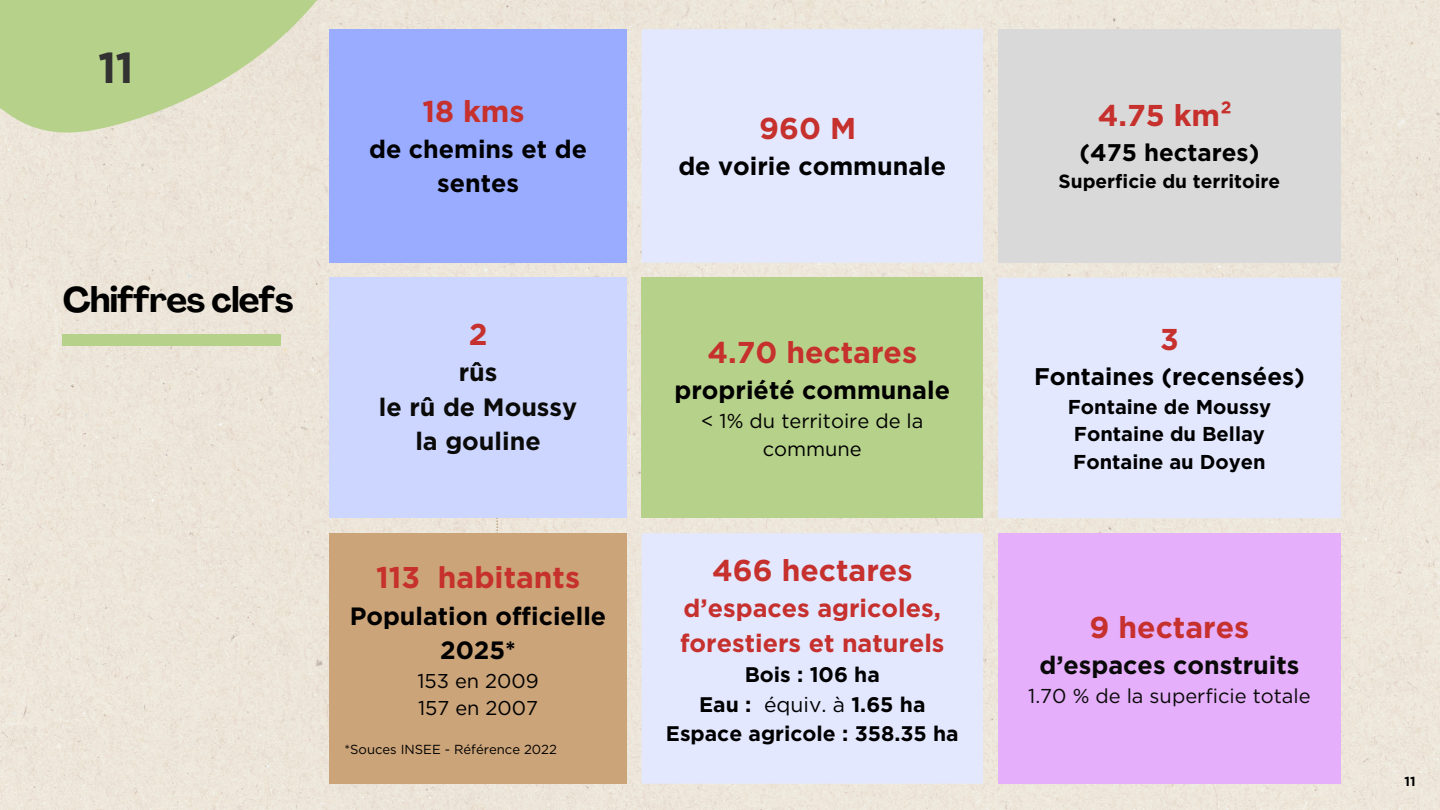
<style>
.page{position:relative;width:1440px;height:810px;background:#ece5d9}
.page>*{position:absolute;margin:0;border:0;box-sizing:border-box;transform-origin:0 0}
.t1{font:700 43.3px "Gotham";color:#323232}
.t2{font:700 35px "Agrandir";letter-spacing:-.02em;color:#000}
.t3{font:700 30.1px "Gotham";color:#c6302d}
.t4{font:700 30px "Gotham";color:#c6302d}
.t5{font:700 25.1px/34.5px "Gotham";color:#000;text-align:center}
.t6{font:700 25.1px "Gotham";color:#0a0a09}
.t7{font:700 25.1px/34.5px "Gotham";color:#c6302d}
.t8{font:700 25px/34.5px "Gotham";color:#000;text-align:center}
.t9{font:700 24.1px "Gotham";color:#000}
.t10{font:700 21.1px "Gotham";color:#000}
.t11{font:700 20.1px "Gotham";color:#000}
.t12{font:20.1px/27.8px "Gotham";color:#000;text-align:center}
.t13{font:20.1px "Gotham";color:#0a0a09}
.t14{font:20px "Gotham";color:#000}
.t15{font:700 19.1px "Gotham";color:#000}
.t16{font:13.1px "Gotham";color:#000}
.t17{font:700 13.1px "Gotham";color:#000}
.s1{font-weight:400}
</style>
<div class="page">
<svg style="left:0;top:0;width:352px;height:141px;background:#c8d8a4"></svg>
<svg style="left:496px;top:518px;width:2px;height:15px"></svg>
<div style="left:63px;top:334px;width:218px;height:12px;background:#b6d28a"></div>
<div style="left:330px;top:29px;width:297px;height:234px;background:#99acff"></div>
<svg style="left:642px;top:29px;width:699px;height:755px;background:#e4e7fa"></svg>
<div style="left:998px;top:29px;width:343px;height:234px;background:#d9d9d9"></div>
<div style="left:330px;top:278px;width:297px;height:240px;background:#cdd6ff"></div>
<div style="left:642px;top:278px;width:341px;height:240px;background:#b6d28a"></div>
<div style="left:330px;top:533px;width:297px;height:251px;background:#cca479"></div>
<div style="left:998px;top:533px;width:343px;height:251px;background:#e6affc"></div>
<p class="t1" style="left:98px;top:42px;width:37px">11</p>
<p class="t2" style="left:63px;top:285px;width:232px">Chiffres clefs</p>
<p class="t3" style="left:422px;top:93px;width:104px">18 kms</p>
<p class="t5" style="left:369px;top:132px;width:219px">de chemins et de sentes</p>
<p class="t3" style="left:469px;top:316px;width:20px">2</p>
<p class="t6" style="left:459px;top:357px;width:40px">rûs</p>
<p class="t6" style="left:379px;top:392px;width:200px">le rû de Moussy</p>
<p class="t6" style="left:415px;top:426px;width:127px">la gouline</p>
<p class="t4" style="left:376px;top:559px;width:206px">113 habitants</p>
<p class="t8" style="left:350px;top:598px;width:258px">Population officielle<br>2025*</p>
<p class="t14" style="left:417px;top:668px;width:123px">153 en 2009</p>
<p class="t14" style="left:418px;top:696px;width:121px">157 en 2007</p>
<p class="t16" style="left:345px;top:741px;width:214px">*Souces INSEE - Référence 2022</p>
<p class="t3" style="left:759px;top:110px;width:98px">960 M</p>
<p class="t5" style="left:678px;top:149px;width:269px">de voirie communale</p>
<p class="t3" style="left:707px;top:334px;width:211px">4.70 hectares</p>
<p class="t5" style="left:675px;top:372px;width:277px">propriété communale</p>
<p class="t12" style="left:701px;top:407px;width:224px">&lt; 1% du territoire de la commune</p>
<p class="t3" style="left:712px;top:552px;width:202px">466 hectares</p>
<p class="t7" style="left:680px;top:591px;width:266px">d’espaces agricoles, forestiers et naturels</p>
<p class="t10" style="left:745px;top:662px;width:137px">Bois : 106 ha</p>
<p class="t10" style="left:699px;top:691px;width:228px">Eau : <span class="s1">équiv. à</span> 1.65 ha</p>
<p class="t10" style="left:666px;top:721px;width:294px">Espace agricole : 358.35 ha</p>
<p class="t3" style="left:1098px;top:97px;width:136px">4.75 km²</p>
<p class="t9" style="left:1079px;top:138px;width:182px">(475 hectares)</p>
<p class="t15" style="left:1059px;top:170px;width:223px">Superficie du territoire</p>
<p class="t3" style="left:1160px;top:321px;width:20px">3</p>
<p class="t9" style="left:1034px;top:362px;width:272px">Fontaines (recensées)</p>
<p class="t11" style="left:1068px;top:394px;width:205px">Fontaine de Moussy</p>
<p class="t11" style="left:1074px;top:422px;width:193px">Fontaine du Bellay</p>
<p class="t11" style="left:1073px;top:450px;width:194px">Fontaine au Doyen</p>
<p class="t3" style="left:1090px;top:609px;width:161px">9 hectares</p>
<p class="t6" style="left:1039px;top:650px;width:262px">d’espaces construits</p>
<p class="t13" style="left:1028px;top:684px;width:284px">1.70 % de la superficie totale</p>
<p class="t17" style="left:1404px;top:774px;width:13px">11</p>
</div>
